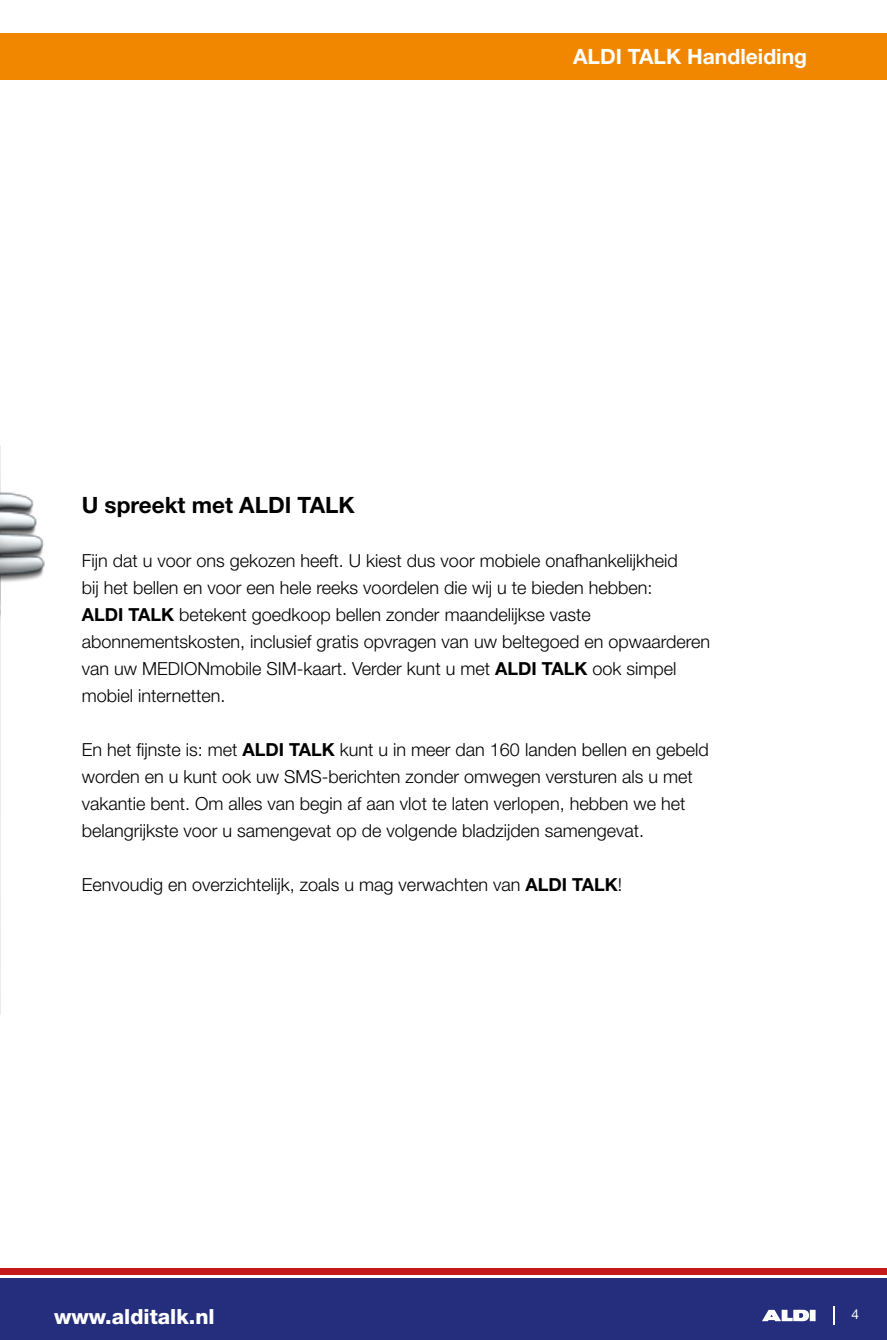
<style>
.page{position:relative;width:887px;height:1340px;background:#fff}
.page>*{position:absolute;margin:0;border:0;box-sizing:border-box;transform-origin:0 0}
.t1{font:700 22.5px "Helvetica Neue LT";color:#000}
.t2{font:700 21.15px "Helvetica Neue LT";color:#fff}
.t3{font:800 20.93px "Helvetica Neue LT";color:#fff}
.t4{font:300 18px/27px "Helvetica Neue LT";color:#000}
.t5{font:13.72px "Helvetica Neue LT";color:#fff}
.s1{font-weight:700}
</style>
<div class="page">
<img style="left:0;top:446px;width:45px;height:569px">
<div style="left:0;top:33px;width:887px;height:46px;background:#f18700"></div>
<div style="left:0;top:1278px;width:887px;height:61px;background:#242e7c"></div>
<div style="left:0;top:1268px;width:887px;height:6px;background:#c51a1b"></div>
<svg style="left:833px;top:1306px;width:1px;height:18px"></svg>
<div style="left:809px;top:1309px;width:6px;height:12px;background:#fff"></div>
<svg style="left:762px;top:1309px;width:47px;height:12px"></svg>
<p class="t2" style="left:573px;top:44px;width:235px">ALDI TALK Handleiding</p>
<p class="t1" style="left:82px;top:491px;width:274px">U spreekt met ALDI TALK</p>
<p class="t4" style="left:82px;top:547px;width:630px">Fijn dat u voor ons gekozen heeft. U kiest dus voor mobiele onafhankelijkheid<br>bij het bellen en voor een hele reeks voordelen die wij u te bieden hebben:<br><span class="s1">ALDI TALK</span> betekent goedkoop bellen zonder maandelijkse vaste abonnementskosten, inclusief gratis opvragen van uw beltegoed en opwaarderen van uw MEDIONmobile SIM-kaart. Verder kunt u met <span class="s1">ALDI TALK</span> ook simpel mobiel internetten.</p>
<p class="t4" style="left:82px;top:736px;width:628px">En het fijnste is: met <span class="s1">ALDI TALK</span> kunt u in meer dan 160 landen bellen en gebeld worden en u kunt ook uw SMS-berichten zonder omwegen versturen als u met vakantie bent. Om alles van begin af aan vlot te laten verlopen, hebben we het belangrijkste voor u samengevat op de volgende bladzijden samengevat.</p>
<p class="t4" style="left:82px;top:871px;width:542px">Eenvoudig en overzichtelijk, zoals u mag verwachten van <span class="s1">ALDI TALK</span>!</p>
<p class="t3" style="left:54px;top:1303px;width:162px">www.alditalk.nl</p>
<p class="t5" style="left:851px;top:1305px;width:9px">4</p>
</div>
